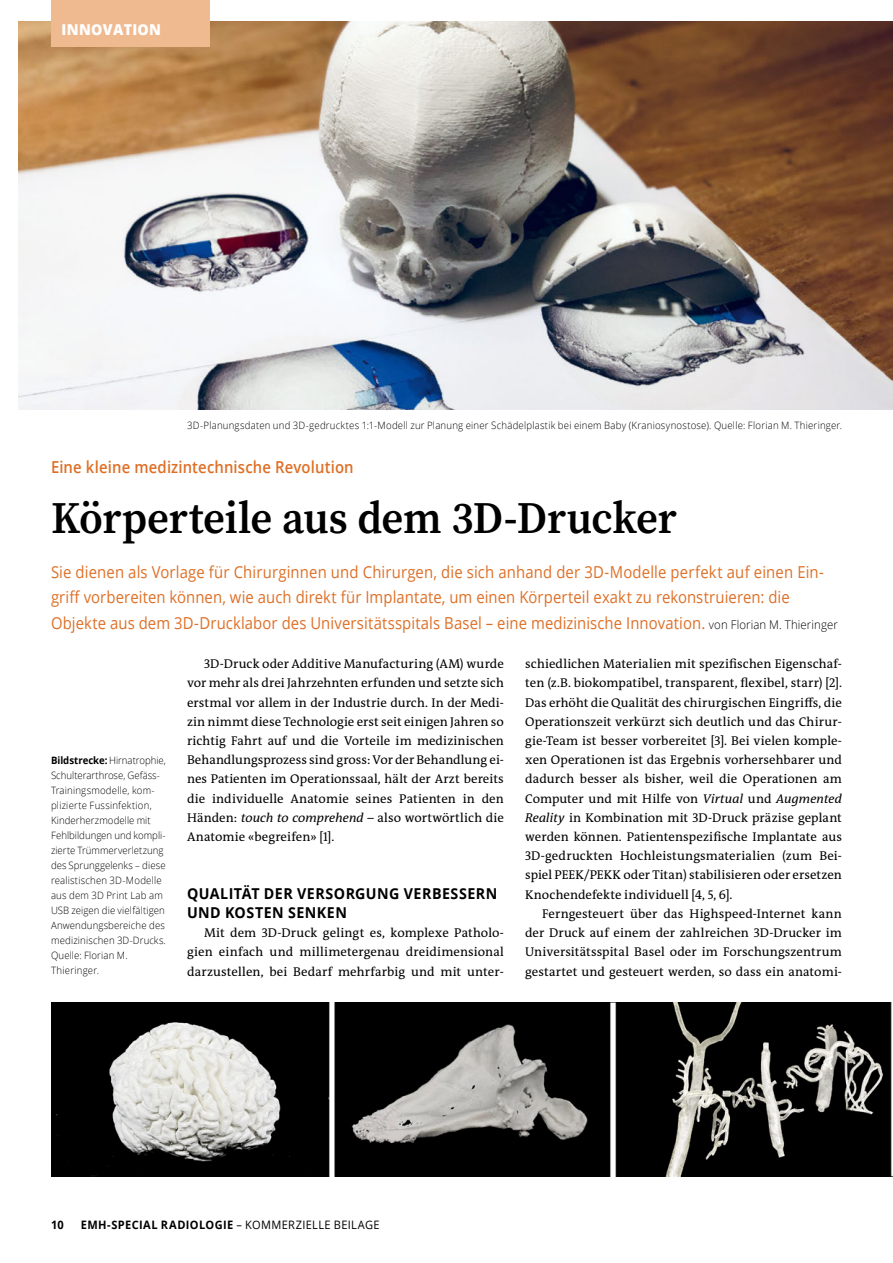
<style>
.page{position:relative;width:893px;height:1263px;background:#fff}
.page>*{position:absolute;margin:0;border:0;box-sizing:border-box;transform-origin:0 0}
.article-title{font:600 45px "Source Serif Pro";letter-spacing:-.01em;color:#000;scale:.95 1}
.section-pl{font:16.5px/25.5px "Open Sans";letter-spacing:.005em;color:#de6f26;scale:.9 1}
.prehead{font:600 16.5px "Open Sans";letter-spacing:.01em;color:#de6f26;scale:.9 1}
.section-h1{font:700 15px/19.2px "Open Sans";letter-spacing:.035em;color:#000;scale:.95 1}
.t1{font:800 15px "Open Sans";letter-spacing:.02em;color:#fff;scale:.95 1}
.section-pn{font:12.75px/19.2px "The Antiqua B W5 Plain";letter-spacing:.005em;color:#000;text-align:justify}
.t2{font:700 11.7px "Open Sans";letter-spacing:.035em;color:#000;scale:.95 1}
.photo-caption-l{font:300 10.2px/15px "Open Sans";letter-spacing:.01em;color:#000;scale:.95 1}
.photo-caption-r{font:300 10.2px "Open Sans";letter-spacing:.02em;color:#000;scale:.95 1}
.s1{font-weight:300;font-size:12px;color:#000}
.s2{font-style:italic}
.s3{font-weight:700}
.s4{font-weight:400}
</style>
<div class="page">
<img style="left:18px;top:21px;width:875px;height:388px">
<img style="left:51px;top:1002px;width:842px;height:174px">
<div style="left:51px;top:0;width:158px;height:47px;background:#f0ba91"></div>
<p class="t1" style="left:62px;top:18px;width:106px">INNOVATION</p>
<p class="photo-caption-r" style="left:187px;top:418px;width:691px">3D-Planungsdaten und 3D-gedrucktes 1:1-Modell zur Planung einer Schädelplastik bei einem Baby (Kraniosynostose). Quelle: Florian M. Thieringer.</p>
<p class="prehead" style="left:51px;top:456px;width:338px">Eine kleine medizintechnische Revolution</p>
<p class="article-title" style="left:51px;top:487px;width:660px">Körperteile aus dem 3D-Drucker</p>
<p class="section-pl" style="left:51px;top:559px;width:876px">Sie dienen als Vorlage für Chirurginnen und Chirurgen, die sich anhand der 3D-Modelle perfekt auf einen Ein&shy;griff vorbereiten können, wie auch direkt für Implantate, um einen Körperteil exakt zu rekonstruieren: die<br>Objekte aus dem 3D-Drucklabor des Universitätsspitals Basel – eine medizinische Innovation. <span class="s1">von Florian M. Thieringer</span></p>
<p class="section-pn" style="left:525px;top:654px;width:318px">schiedlichen Materialien mit spezifischen Eigenschaf&shy;ten (z.B. biokompatibel, transparent, flexibel, starr) [2].<br>Das erhöht die Qualität des chirurgischen Eingriffs, die Operationszeit verkürzt sich deutlich und das Chirur&shy;gie-Team ist besser vorbereitet [3]. Bei vielen komple&shy;xen Operationen ist das Ergebnis vorhersehbarer und dadurch besser als bisher, weil die Operationen am Computer und mit Hilfe von <span class="s2">Virtual</span> und <span class="s2">Augmented Reality</span> in Kombination mit 3D-Druck präzise geplant werden können. Patientenspezifische Implantate aus 3D-gedruckten Hochleistungsmaterialien (zum Bei&shy;spiel PEEK/PEKK oder Titan) stabilisieren oder ersetzen Knochendefekte individuell [4, 5, 6].</p>
<p class="section-pn" style="left:525px;top:904px;width:318px;text-indent:17px">Ferngesteuert über das Highspeed-Internet kann der Druck auf einem der zahlreichen 3D-Drucker im Universitätsspital Basel oder im Forschungszentrum gestartet und gesteuert werden, so dass ein anatomi-</p>
<p class="section-pn" style="left:187px;top:654px;width:318px;text-indent:17px">3D-Druck oder Additive Manufacturing (AM) wurde vor mehr als drei Jahrzehnten erfunden und setzte sich erstmal vor allem in der Industrie durch. In der Medi&shy;zin nimmt diese Technologie erst seit einigen Jahren so richtig Fahrt auf und die Vorteile im medizinischen Behandlungsprozess sind gross: Vor der Behandlung ei&shy;nes Patienten im Operationssaal, hält der Arzt bereits die individuelle Anatomie seines Patienten in den Händen: <span class="s2">touch to comprehend</span> – also wortwörtlich die Anatomie «begreifen» [1].</p>
<p class="photo-caption-l" style="left:51px;top:752px;width:122px"><span class="s3">Bildstrecke:</span> Hirnatrophie,<br>Schulterarthrose, Gefäss-<br>Trainingsmodelle, kom&shy;plizierte Fussinfektion,<br>Kinderherzmodelle mit<br>Fehlbildungen und kompli&shy;zierte Trümmerverletzung des Sprunggelenks – diese realistischen 3D-Modelle aus dem 3D Print Lab am<br>USB zeigen die vielfältigen<br>Anwendungsbereiche des medizinischen 3D-Drucks.<br>Quelle: Florian M.<br>Thieringer.</p>
<p class="section-h1" style="left:187px;top:883px;width:328px">QUALITÄT DER VERSORGUNG VERBESSERN<br>UND KOSTEN SENKEN</p>
<p class="section-pn" style="left:187px;top:923px;width:318px;text-indent:17px">Mit dem 3D-Druck gelingt es, komplexe Patholo&shy;gien einfach und millimetergenau dreidimensional darzustellen, bei Bedarf mehrfarbig und mit unter-</p>
<p class="t2" style="left:51px;top:1216px;width:15px">10</p>
<p class="t2" style="left:81px;top:1216px;width:316px">EMH-SPECIAL RADIOLOGIE <span class="s4">– KOMMERZIELLE BEILAGE</span></p>
</div>
